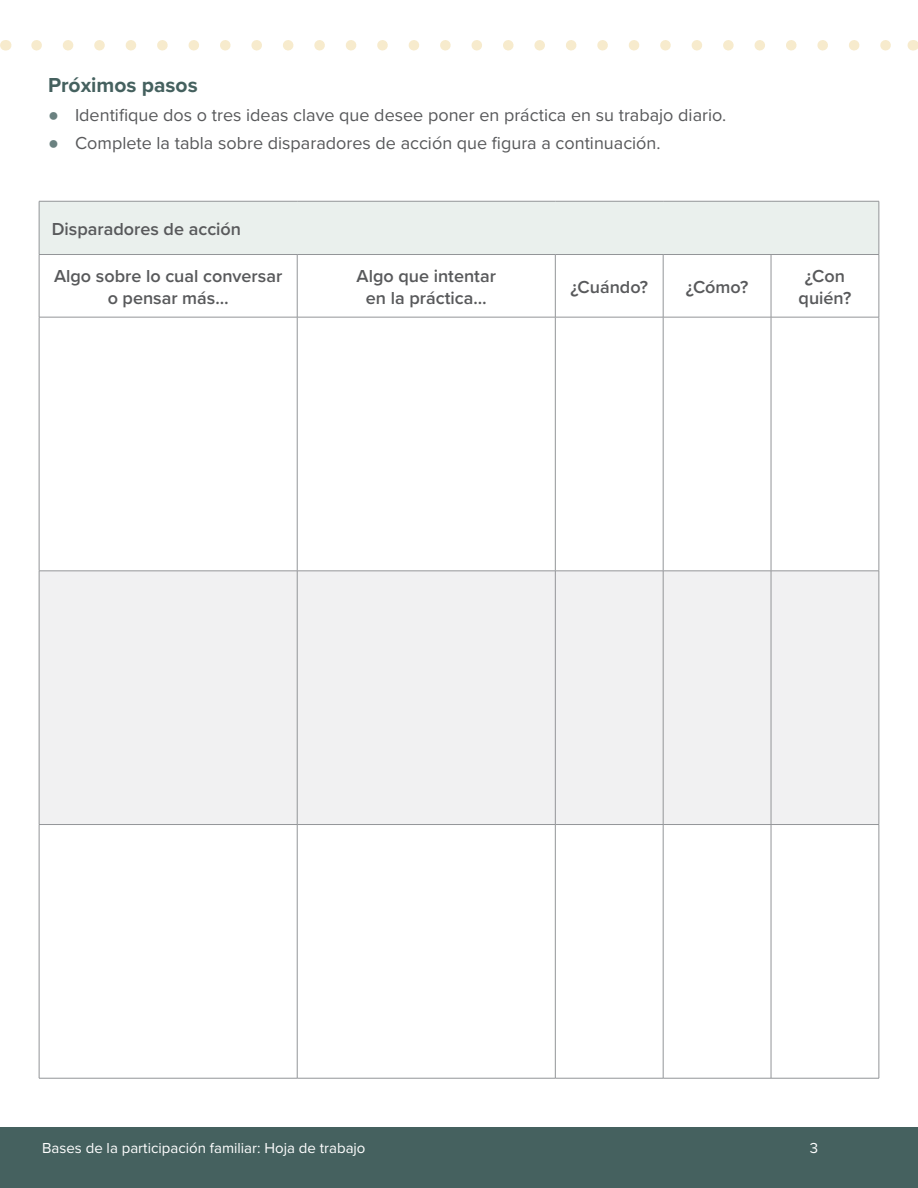
<style>
.page{position:relative;width:918px;height:1188px;background:#fff}
.page>*{position:absolute;margin:0;border:0;box-sizing:border-box;transform-origin:0 0}
.t1{font:700 21px "Proxima Nova";color:#45615f}
.t2{font:18px "Proxima Nova";color:#58595b}
.t3{font:600 18px/21.6px "Proxima Nova";color:#58595b;text-align:center}
.t4{font:15px "Proxima Nova";color:#fff}
.s1{font-family:"Arial";color:#6a8180}
</style>
<div class="page">
<div style="left:0;top:1127px;width:918px;height:61px;background:#45615f"></div>
<svg style="left:37px;top:40px;width:854px;height:11px"></svg>
<div style="left:39px;top:201px;width:840px;height:54px;background:#eaf0ed"></div>
<div style="left:39px;top:571px;width:258px;height:254px;background:#f1f1f2"></div>
<div style="left:297px;top:571px;width:258px;height:254px;background:#f1f1f2"></div>
<div style="left:555px;top:571px;width:108px;height:254px;background:#f1f1f2"></div>
<div style="left:663px;top:571px;width:108px;height:254px;background:#f1f1f2"></div>
<div style="left:771px;top:571px;width:108px;height:254px;background:#f1f1f2"></div>
<hr style="left:39px;top:201px;width:258px;height:1px;background:#939598">
<hr style="left:39px;top:201px;width:1px;height:53px;background:#939598">
<hr style="left:297px;top:201px;width:258px;height:1px;background:#939598">
<hr style="left:555px;top:201px;width:108px;height:1px;background:#939598">
<hr style="left:663px;top:201px;width:108px;height:1px;background:#939598">
<hr style="left:771px;top:201px;width:108px;height:1px;background:#939598">
<hr style="left:879px;top:201px;width:1px;height:53px;background:#939598">
<hr style="left:39px;top:254px;width:258px;height:1px;background:#939598">
<hr style="left:39px;top:255px;width:1px;height:62px;background:#939598">
<hr style="left:297px;top:254px;width:258px;height:1px;background:#939598">
<hr style="left:297px;top:255px;width:1px;height:62px;background:#939598">
<hr style="left:555px;top:254px;width:108px;height:1px;background:#939598">
<hr style="left:555px;top:255px;width:1px;height:62px;background:#939598">
<hr style="left:663px;top:254px;width:108px;height:1px;background:#939598">
<hr style="left:663px;top:255px;width:1px;height:62px;background:#939598">
<hr style="left:771px;top:254px;width:108px;height:1px;background:#939598">
<hr style="left:771px;top:255px;width:1px;height:62px;background:#939598">
<hr style="left:879px;top:255px;width:1px;height:62px;background:#939598">
<hr style="left:39px;top:317px;width:258px;height:1px;background:#939598">
<hr style="left:39px;top:317px;width:1px;height:254px;background:#939598">
<hr style="left:297px;top:317px;width:258px;height:1px;background:#939598">
<hr style="left:297px;top:317px;width:1px;height:254px;background:#939598">
<hr style="left:555px;top:317px;width:108px;height:1px;background:#939598">
<hr style="left:555px;top:317px;width:1px;height:254px;background:#939598">
<hr style="left:663px;top:317px;width:108px;height:1px;background:#939598">
<hr style="left:663px;top:317px;width:1px;height:254px;background:#939598">
<hr style="left:771px;top:317px;width:108px;height:1px;background:#939598">
<hr style="left:771px;top:317px;width:1px;height:254px;background:#939598">
<hr style="left:879px;top:317px;width:1px;height:254px;background:#939598">
<hr style="left:39px;top:571px;width:258px;height:1px;background:#939598">
<hr style="left:39px;top:571px;width:1px;height:253px;background:#939598">
<hr style="left:297px;top:571px;width:258px;height:1px;background:#939598">
<hr style="left:297px;top:571px;width:1px;height:253px;background:#939598">
<hr style="left:555px;top:571px;width:108px;height:1px;background:#939598">
<hr style="left:555px;top:571px;width:1px;height:253px;background:#939598">
<hr style="left:663px;top:571px;width:108px;height:1px;background:#939598">
<hr style="left:663px;top:571px;width:1px;height:253px;background:#939598">
<hr style="left:771px;top:571px;width:108px;height:1px;background:#939598">
<hr style="left:771px;top:571px;width:1px;height:253px;background:#939598">
<hr style="left:879px;top:571px;width:1px;height:253px;background:#939598">
<hr style="left:39px;top:824px;width:258px;height:1px;background:#939598">
<hr style="left:39px;top:825px;width:1px;height:253px;background:#939598">
<hr style="left:297px;top:824px;width:258px;height:1px;background:#939598">
<hr style="left:297px;top:825px;width:1px;height:253px;background:#939598">
<hr style="left:555px;top:824px;width:108px;height:1px;background:#939598">
<hr style="left:555px;top:825px;width:1px;height:253px;background:#939598">
<hr style="left:663px;top:824px;width:108px;height:1px;background:#939598">
<hr style="left:663px;top:825px;width:1px;height:253px;background:#939598">
<hr style="left:771px;top:824px;width:108px;height:1px;background:#939598">
<hr style="left:771px;top:825px;width:1px;height:253px;background:#939598">
<hr style="left:879px;top:825px;width:1px;height:253px;background:#939598">
<hr style="left:39px;top:1078px;width:258px;height:1px;background:#939598">
<hr style="left:297px;top:1078px;width:258px;height:1px;background:#939598">
<hr style="left:555px;top:1078px;width:108px;height:1px;background:#939598">
<hr style="left:663px;top:1078px;width:108px;height:1px;background:#939598">
<hr style="left:771px;top:1078px;width:108px;height:1px;background:#939598">
<h3 class="t1" style="left:48px;top:70px;width:151px">Próximos pasos</h3>
<p class="t2" style="left:48px;top:101px;width:680px"><span class="s1">●</span> Identifique dos o tres ideas clave que desee poner en práctica en su trabajo diario.</p>
<p class="t2" style="left:48px;top:130px;width:614px"><span class="s1">●</span> Complete la tabla sobre disparadores de acción que figura a continuación.</p>
<p class="t3" style="left:52px;top:218px;width:191px">Disparadores de acción</p>
<p class="t3" style="left:54px;top:265px;width:230px">Algo sobre lo cual conversar o pensar más…</p>
<p class="t3" style="left:357px;top:265px;width:141px">Algo que intentar en la práctica…</p>
<p class="t3" style="left:570px;top:276px;width:79px">¿Cuándo?</p>
<p class="t3" style="left:686px;top:276px;width:64px">¿Cómo?</p>
<p class="t3" style="left:799px;top:265px;width:54px">¿Con quién?</p>
<p class="t4" style="left:42px;top:1137px;width:325px">Bases de la participación familiar: Hoja de trabajo</p>
<p class="t4" style="left:810px;top:1137px;width:10px">3</p>
</div>
